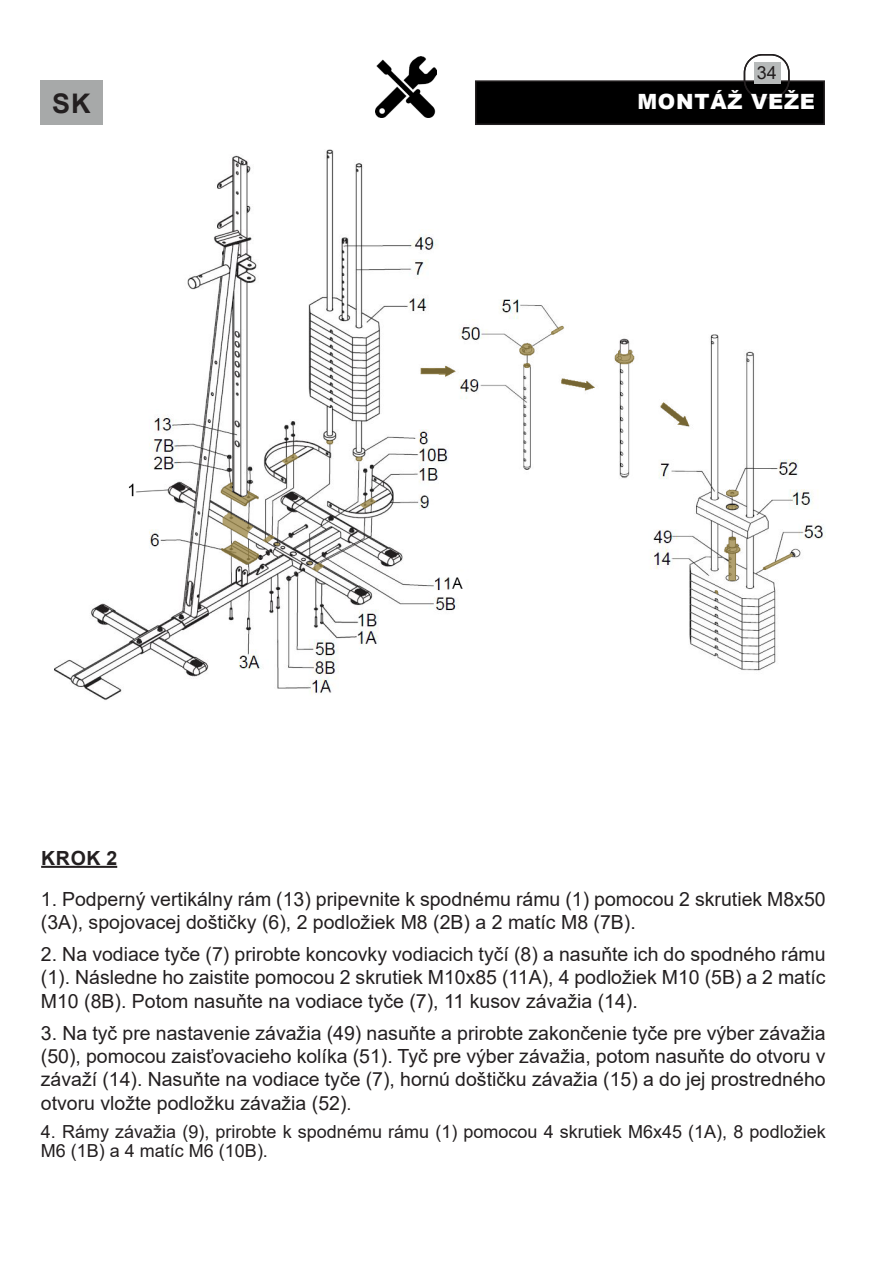
<style>
.page{position:relative;width:893px;height:1263px;background:#fff}
.page>*{position:absolute;margin:0;border:0;box-sizing:border-box;transform-origin:0 0}
.t1{font:700 27px "Arial";color:#231f20}
.t2{font:900 21px "Arial";letter-spacing:.035em;color:#fff}
.Nadpisy{font:19.5px/23.4px "Arial";color:#231f20;text-align:justify}
.Nadpisy-2{font:700 19.5px "Arial";color:#231f20}
.Nadpisy-3{font:18px/19.5px "Arial";color:#231f20}
.s1{font-size:18px}
</style>
<div class="page">
<div style="left:476px;top:81px;width:348px;height:43px;background:#000"></div>
<div style="left:475px;top:80px;width:350px;height:45px;border:2px solid #231f20"></div>
<div style="left:754px;top:62px;width:26px;height:21px;background:#b7baba"></div>
<div style="left:744px;top:54px;width:46px;height:45px;border:2px solid #231f20;border-radius:18px"></div>
<div style="left:40px;top:80px;width:63px;height:45px;background:#a7a9a9"></div>
<img style="left:375px;top:57px;width:61px;height:61px">
<img style="left:54px;top:150px;width:772px;height:550px">
<hr style="left:41px;top:866px;width:76px;height:2px;background:#231f20">
<p class="t1" style="left:52px;top:84px;width:40px">SK</p>
<p class="Nadpisy-2" style="left:41px;top:844px;width:78px">KROK 2</p>
<p class="Nadpisy-3" style="left:757px;top:62px;width:22px">34</p>
<p class="t2" style="left:637px;top:87px;width:179px">MONTÁŽ VEŽE</p>
<p class="Nadpisy" style="left:41px;top:887px;width:786px">1. Podperný vertikálny rám (13) pripevnite k spodnému rámu (1) pomocou 2 skrutiek M8x50 (3A), spojovacej doštičky (6), 2 podložiek M8 (2B) a 2 matíc M8 (7B).</p>
<p class="Nadpisy" style="left:41px;top:942px;width:786px">2. Na vodiace tyče (7) prirobte koncovky vodiacich tyčí (8) a nasuňte ich do spodného rámu (1). Následne ho zaistite pomocou 2 skrutiek M10x85 (11A), 4 podložiek M10 (5B) a 2 matíc M10 (8B). Potom nasuňte na vodiace tyče (7), 11 kusov závažia (14).</p>
<p class="Nadpisy" style="left:41px;top:1021px;width:786px">3. Na tyč pre nastavenie závažia (49) nasuňte a prirobte zakončenie tyče pre výber závažia (50), pomocou zaisťovacieho kolíka (51). Tyč pre výber závažia, potom nasuňte do otvoru v závaží (14). Nasuňte na vodiace tyče (7), hornú doštičku závažia (15) a do jej prostredného otvoru vložte podložku závažia (52)<span class="s1">.</span></p>
<p class="Nadpisy-3" style="left:41px;top:1122px;width:786px">4. Rámy závažia (9), prirobte k spodnému rámu (1) pomocou 4 skrutiek M6x45 (1A), 8 podložiek<br>M6 (1B) a 4 matíc M6 (10B).</p>
</div>
